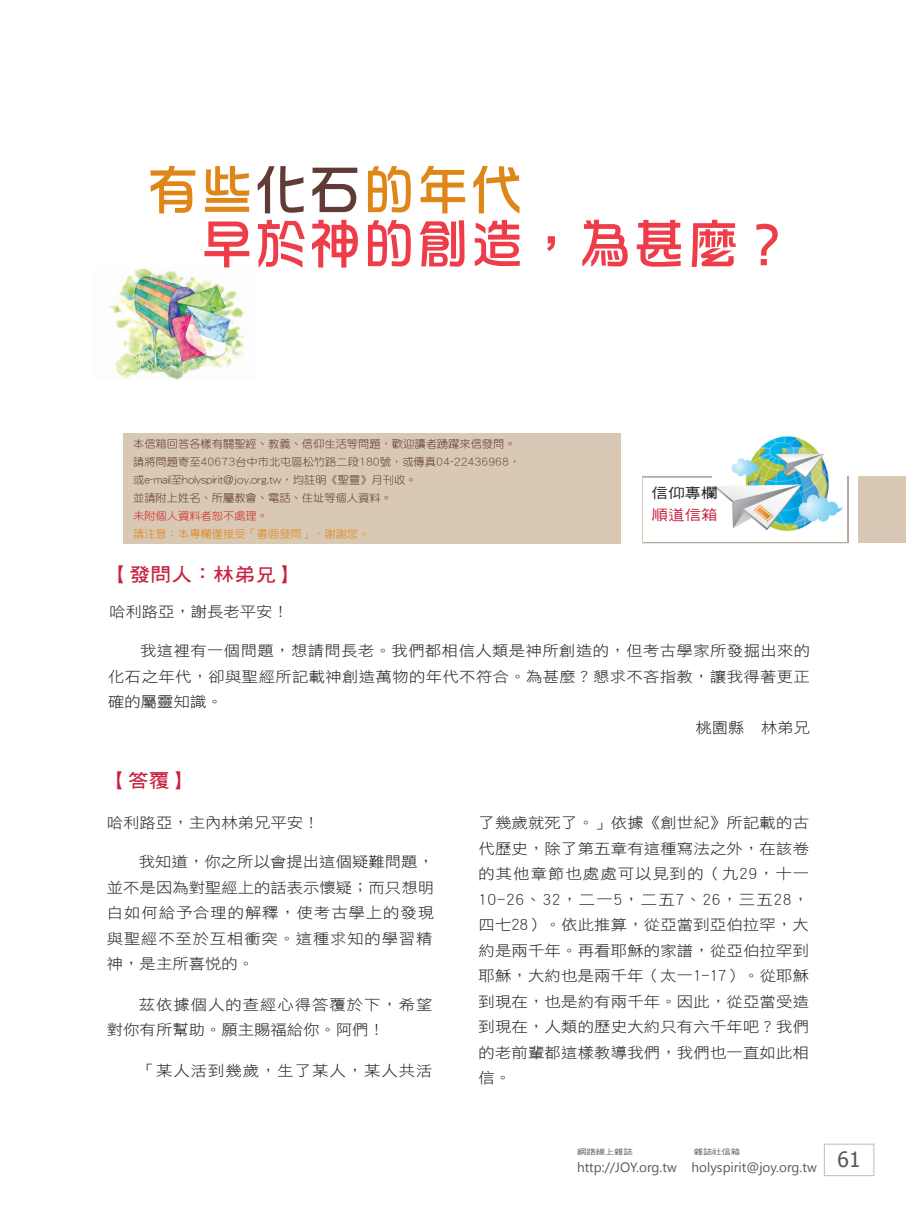
<style>
.page{position:relative;width:906px;height:1217px;background:#fff}
.page>*{position:absolute;margin:0;border:0;box-sizing:border-box;transform-origin:0 0}
.t1{font:54px/54px "DF Hua Zong W5 WIN BF";color:#ee3d49}
.t2{font:18.9px "DF Hei W7 WIN BF";color:#c8233f;scale:1.11 1}
.t3{font:14.7px/25.5px "DF Hei W3 WIN BF";letter-spacing:.02em;color:#231f20;text-align:justify;scale:1.11 1}
.t4{font:14.7px/25.5px "DF Hei W3 WIN BF";letter-spacing:.06em;color:#231f20;scale:1.11 1}
.t5{font:14.7px "DF Hei W3 WIN BF";color:#231f20;scale:1.11 1}
.t6{font:14.1px "DF Hei W5 WIN BF";color:#231f20;scale:1.18 1}
.t7{font:14.1px "DF Hei W5 WIN BF";color:#c8233f;scale:1.18 1}
.t8{font:13.5px "Segoe UI";color:#57585a}
.t9{font:10.65px/18px "DF Yuan W3 WINP BF";color:#613b35;scale:1.05 1}
.t10{font:10.65px "DF Yuan W3 WINP BF";color:#df8619;scale:1.05 1}
.t11{font:10.65px "DF Yuan W3 WINP BF";color:#d1232a;scale:1.05 1}
.t12{font:7.5px "DF Hei W5 WIN BF";letter-spacing:-.015em;color:#57585a;scale:1.25 1}
.s1{color:#df8619}
.s2{color:#613b35}
</style>
<div class="page">
<div style="left:824px;top:1143px;width:50px;height:32px;border:1px solid #bcbdc0"></div>
<img style="left:107px;top:268px;width:138px;height:111px">
<div style="left:123px;top:433px;width:497px;height:111px;background:#d9c9b4"></div>
<div style="left:642px;top:476px;width:206px;height:67px;border:1px solid #d9c9b4"></div>
<img style="left:713px;top:436px;width:133px;height:95px">
<div style="left:858px;top:476px;width:48px;height:66px;background:#d9c9b4"></div>
<h1 class="t1" style="left:200px;top:163px;width:595px;text-indent:-54px"><span class="s1">有些</span><span class="s2">化石</span><span class="s1">的年代<br></span>早於神的創造，為甚麼？</h1>
<p class="t9" style="left:133px;top:434px;width:370px">本信箱回答各樣有關聖經、教義、信仰生活等問題，歡迎讀者踴躍來信發問。請將問題寄至40673台中市北屯區松竹路二段180號，或傳真04-22436968，或e-mail至holyspirit@joy.org.tw，均註明《聖靈》月刊收。<br>並請附上姓名、所屬教會、電話、住址等個人資料。</p>
<p class="t11" style="left:133px;top:510px;width:130px">未附個人資料者恕不處理。</p>
<p class="t10" style="left:133px;top:528px;width:226px">請注意：本專欄僅接受「書面發問」，謝謝您。</p>
<p class="t2" style="left:108px;top:564px;width:172px">【發問人：林弟兄】</p>
<p class="t5" style="left:109px;top:604px;width:164px">哈利路亞，謝長老平安！</p>
<p class="t3" style="left:140px;top:637px;width:605px">我這裡有一個問題，想請問長老。我們都相信人類是神所創造的，但考古學家所發掘出來的</p>
<p class="t3" style="left:108px;top:663px;width:633px">化石之年代，卻與聖經所記載神創造萬物的年代不符合。為甚麼？懇求不吝指教，讓我得著更正</p>
<p class="t3" style="left:108px;top:688px;width:105px">確的屬靈知識。</p>
<p class="t3" style="left:695px;top:714px;width:105px">桃園縣　林弟兄</p>
<p class="t6" style="left:651px;top:486px;width:57px">信仰專欄</p>
<p class="t7" style="left:652px;top:507px;width:57px">順道信箱</p>
<p class="t2" style="left:107px;top:771px;width:77px">【答覆】</p>
<p class="t5" style="left:107px;top:815px;width:193px">哈利路亞，主內林弟兄平安！</p>
<p class="t3" style="left:107px;top:848px;width:296px;text-indent:32px">我知道，你之所以會提出這個疑難問題，並不是因為對聖經上的話表示懷疑；而只想明白如何給予合理的解釋，使考古學上的發現與聖經不至於互相衝突。這種求知的學習精神，是主所喜悅的。</p>
<p class="t4" style="left:107px;top:991px;width:295px;text-indent:32px">茲依據個人的查經心得答覆於下，希望對你有所幫助。願主賜福給你。阿們！</p>
<p class="t4" style="left:139px;top:1057px;width:266px">「某人活到幾歲，生了某人，某人共活</p>
<p class="t3" style="left:478px;top:809px;width:299px">了幾歲就死了。」依據《創世紀》所記載的古代歷史，除了第五章有這種寫法之外，在該卷的其他章節也處處可以見到的（九29，十一10-26、32，二一5，二五7、26，三五28，四七28）。依此推算，從亞當到亞伯拉罕，大約是兩千年。再看耶穌的家譜，從亞伯拉罕到耶穌，大約也是兩千年（太一1-17）。從耶穌到現在，也是約有兩千年。因此，從亞當受造到現在，人類的歷史大約只有六千年吧？我們的老前輩都這樣教導我們，我們也一直如此相信。</p>
<p class="t12" style="left:577px;top:1147px;width:46px">網路線上雜誌</p>
<p class="t12" style="left:694px;top:1147px;width:39px">雜誌社信箱</p>
<p class="t8" style="left:577px;top:1157px;width:285px">http://JOY.org.tw holyspirit@joy.org.tw <sup>61</sup></p>
</div>
